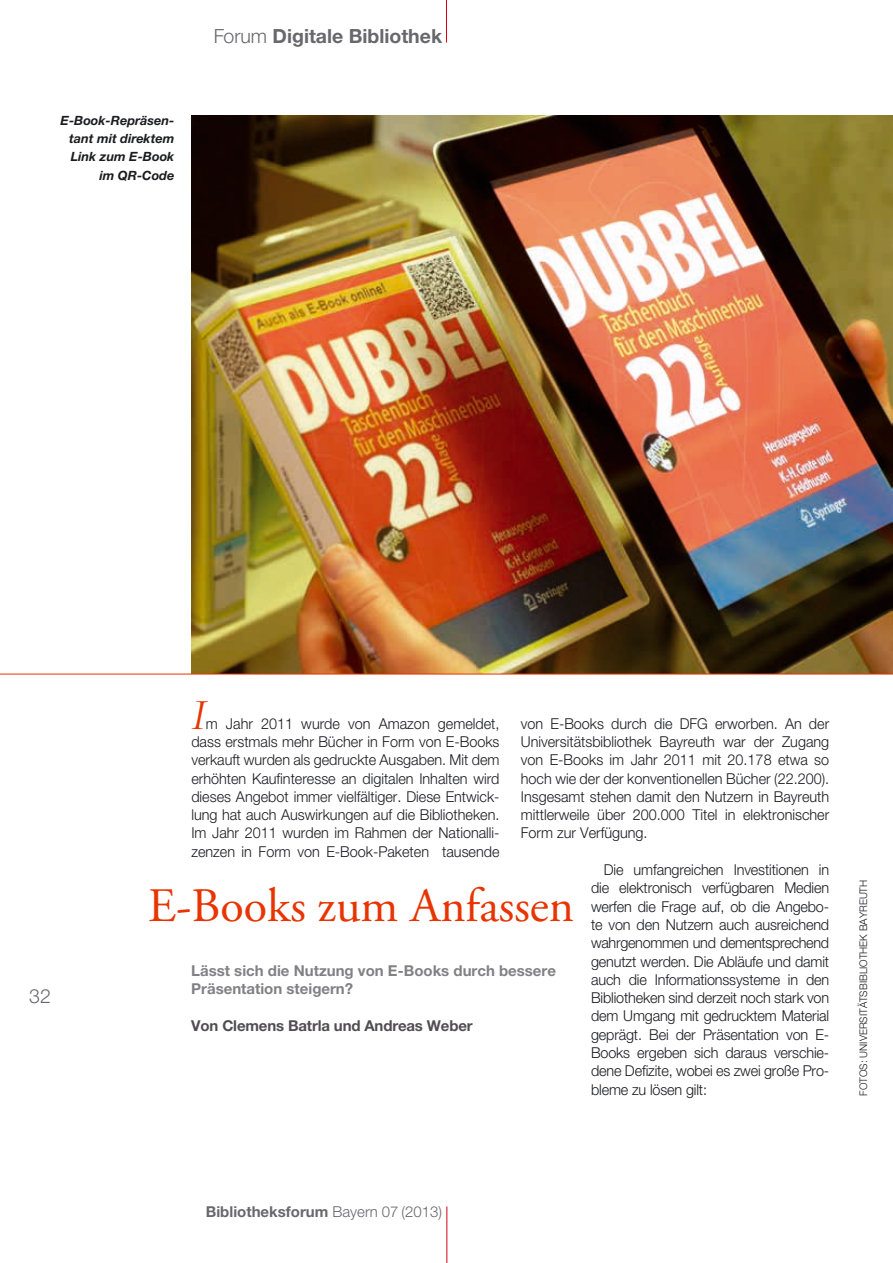
<style>
.page{position:relative;width:893px;height:1263px;background:#fff}
.page>*{position:absolute;margin:0;border:0;box-sizing:border-box;transform-origin:0 0}
.t1{font:48px "Adobe Garamond";color:#e83400}
.t2{font:italic 43.35px "Garamond";color:#e83400;scale:.96 1}
.t3{font:700 19.5px "Helvetica Neue";color:#68676c}
.t4{font:300 19.5px "Helvetica Neue";color:#68676c}
.t5{font:300 15px/18.3px "Helvetica Neue";color:#1b1c20;text-align:justify;scale:.96 1}
.t6{font:700 15px/18.3px "Helvetica Neue";color:#818084}
.t7{font:700 15px "Helvetica Neue";letter-spacing:-.01em;color:#504e53}
.t8{font:700 15px "Helvetica Neue";color:#68676c}
.t9{font:italic 700 12.75px/18.3px "Helvetica Neue";color:#1b1c20;text-align:right}
.t10{font:300 10.5px "Helvetica Neue";color:#1b1c20;scale:.96 1}
.s1{font-weight:300}
</style>
<div class="page">
<hr style="left:446px;top:1206px;width:1px;height:57px;background:#d1010e">
<img style="left:191px;top:115px;width:702px;height:559px">
<hr style="left:0;top:674px;width:893px;height:1px;background:#e83400">
<hr style="left:446px;top:0;width:1px;height:43px;background:#d1010e">
<p class="t9" style="left:61px;top:111px;width:115px">E-Book-Repräsen&shy;tant mit direktem<br>Link zum E-Book im QR-Code</p>
<h3 class="t3" style="left:213px;top:24px;width:231px"><span class="s1">Forum</span> Digitale Bibliothek</h3>
<h3 class="t4" style="left:29px;top:984px;width:23px">32</h3>
<h2 class="t2" style="left:191px;top:689px;width:15px">I</h2>
<p class="t5" style="left:191px;top:714px;width:323px;text-indent:14px">m Jahr 2011 wurde von Amazon gemeldet, dass erstmals mehr Bücher in Form von E-Books verkauft wurden als gedruckte Ausgaben. Mit dem erhöhten Kaufinteresse an digitalen Inhalten wird dieses Angebot immer vielfältiger. Diese Entwick&shy;lung hat auch Auswirkungen auf die Bibliotheken.<br>Im Jahr 2011 wurden im Rahmen der Nationalli&shy;zenzen in Form von E-Book-Paketen tausende</p>
<p class="t5" style="left:521px;top:714px;width:323px">von E-Books durch die DFG erworben. An der Universitätsbibliothek Bayreuth war der Zugang von E-Books im Jahr 2011 mit 20.178 etwa so hoch wie der der konventionellen Bücher (22.200).<br>Insgesamt stehen damit den Nutzern in Bayreuth mittlerweile über 200.000 Titel in elektronischer Form zur Verfügung.</p>
<p class="t5" style="left:591px;top:860px;width:250px;text-indent:13px">Die umfangreichen Investitionen in die elektronisch verfügbaren Medien werfen die Frage auf, ob die Angebo&shy;te von den Nutzern auch ausreichend wahrgenommen und dementsprechend genutzt werden. Die Abläufe und damit auch die Informationssysteme in den Bibliotheken sind derzeit noch stark von dem Umgang mit gedrucktem Material geprägt. Bei der Präsentation von E-Books ergeben sich daraus verschie&shy;dene Defizite, wobei es zwei große Pro&shy;bleme zu lösen gilt:</p>
<h1 class="t1" style="left:148px;top:880px;width:427px">E-Books zum Anfassen</h1>
<p class="t6" style="left:191px;top:961px;width:366px">Lässt sich die Nutzung von E-Books durch bessere<br>Präsentation steigern?</p>
<p class="t7" style="left:191px;top:1016px;width:283px">Von Clemens Batrla und Andreas Weber</p>
<p class="t10" style="left:857px;top:1095px;width:226px;rotate:-90deg">Fotos: Universitätsbibliothek Bayreuth</p>
<p class="t8" style="left:206px;top:1202px;width:238px">Bibliotheksforum <span class="s1">Bayern 07 (2013)</span></p>
</div>
